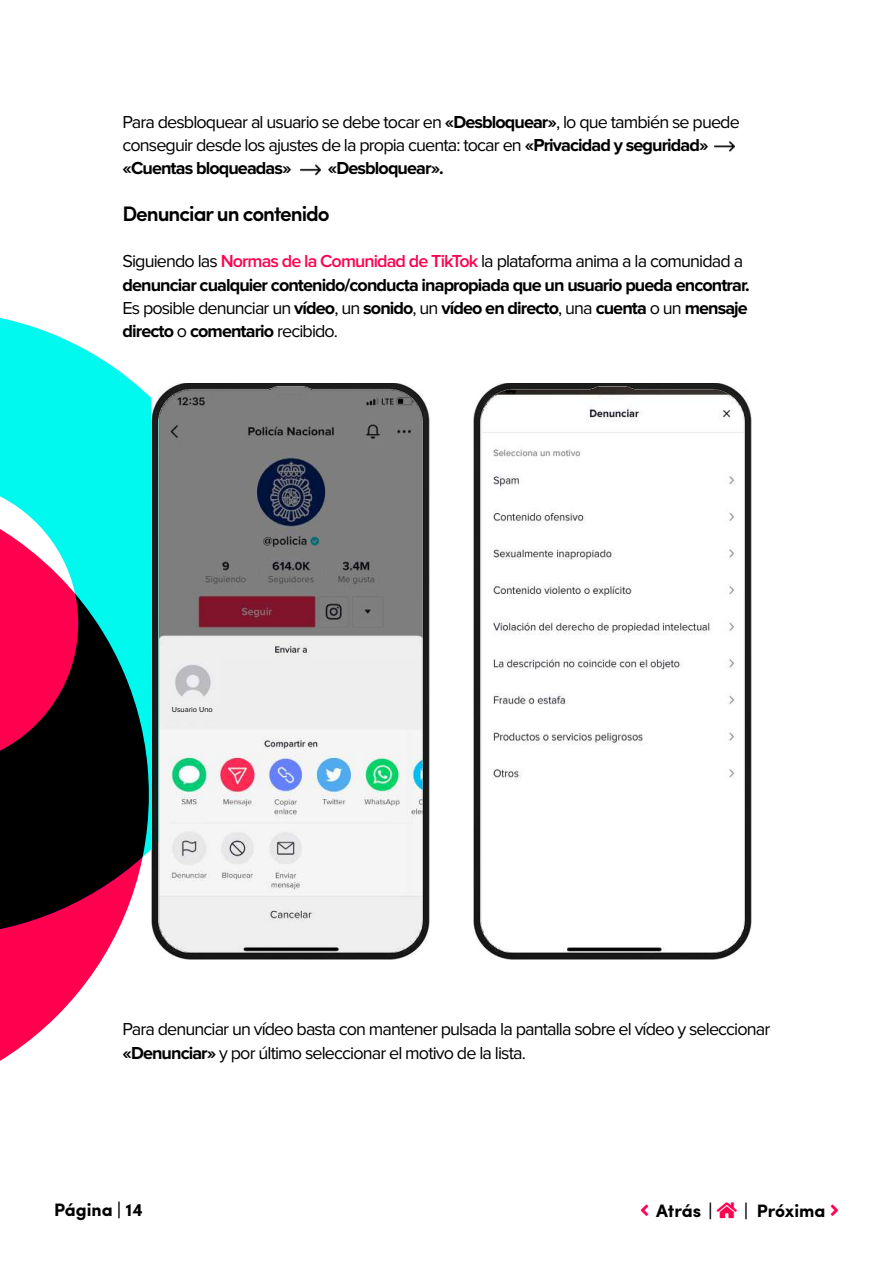
<style>
.page{position:relative;width:893px;height:1263px;background:#fff}
.page>*{position:absolute;margin:0;border:0;box-sizing:border-box;transform-origin:0 0}
.t1{font:600 21px "Sofia Pro";letter-spacing:-.05em;color:#000}
.t2{font:18px/23.2px "Proxima Nova";letter-spacing:-.05em;color:#000}
.t3{font:700 18px/23.2px "Proxima Nova";letter-spacing:-.05em;color:#000}
.t4{font:700 18px "Sofia Pro";color:#000}
.t5{font:7.5px "Proxima Nova";color:#000}
.s1{font-weight:700}
.s2{font-weight:400}
.s3{font-weight:600;color:#ff004f}
</style>
<div class="page">
<svg style="left:0;top:318px;width:248px;height:743px"></svg>
<img style="left:473px;top:384px;width:278px;height:575px">
<img style="left:151px;top:384px;width:279px;height:575px">
<img style="left:714px;top:141px;width:21px;height:11px">
<img style="left:300px;top:164px;width:21px;height:12px">
<p class="t2" style="left:122px;top:111px;width:619px">Para desbloquear al usuario se debe tocar en <span class="s1">«Desbloquear»</span>, lo que también se puede conseguir desde los ajustes de la propia cuenta: tocar en <span class="s1">«Privacidad y seguridad» «Cuentas bloqueadas»</span></p>
<p class="t3" style="left:328px;top:157px;width:117px">«Desbloquear».</p>
<p class="t1" style="left:122px;top:197px;width:209px">Denunciar un contenido</p>
<p class="t3" style="left:122px;top:250px;width:629px"><span class="s2">Siguiendo las</span> <span class="s3">Normas de la Comunidad de TikTok</span> <span class="s2">la plataforma anima a la comunidad a </span>denunciar cualquier contenido/conducta inapropiada que un usuario pueda encontrar.<br><span class="s2">Es posible denunciar un</span> vídeo<span class="s2">, un</span> sonido<span class="s2">, un</span> vídeo en directo<span class="s2">, una</span> cuenta <span class="s2">o un</span> mensaje directo <span class="s2">o</span> comentario <span class="s2">recibido.</span></p>
<p class="t5" style="left:172px;top:706px;width:42px">Usuario Uno</p>
<p class="t2" style="left:122px;top:1018px;width:649px">Para denunciar un vídeo basta con mantener pulsada la pantalla sobre el vídeo y seleccionar <span class="s1">«Denunciar»</span> y por último seleccionar el motivo de la lista.</p>
<p class="t4" style="left:54px;top:1196px;width:91px">Página | 14</p>
<p class="t4" style="left:656px;top:1197px;width:58px">Atrás |</p>
<p class="t4" style="left:744px;top:1197px;width:83px">| Próxima</p>
</div>
